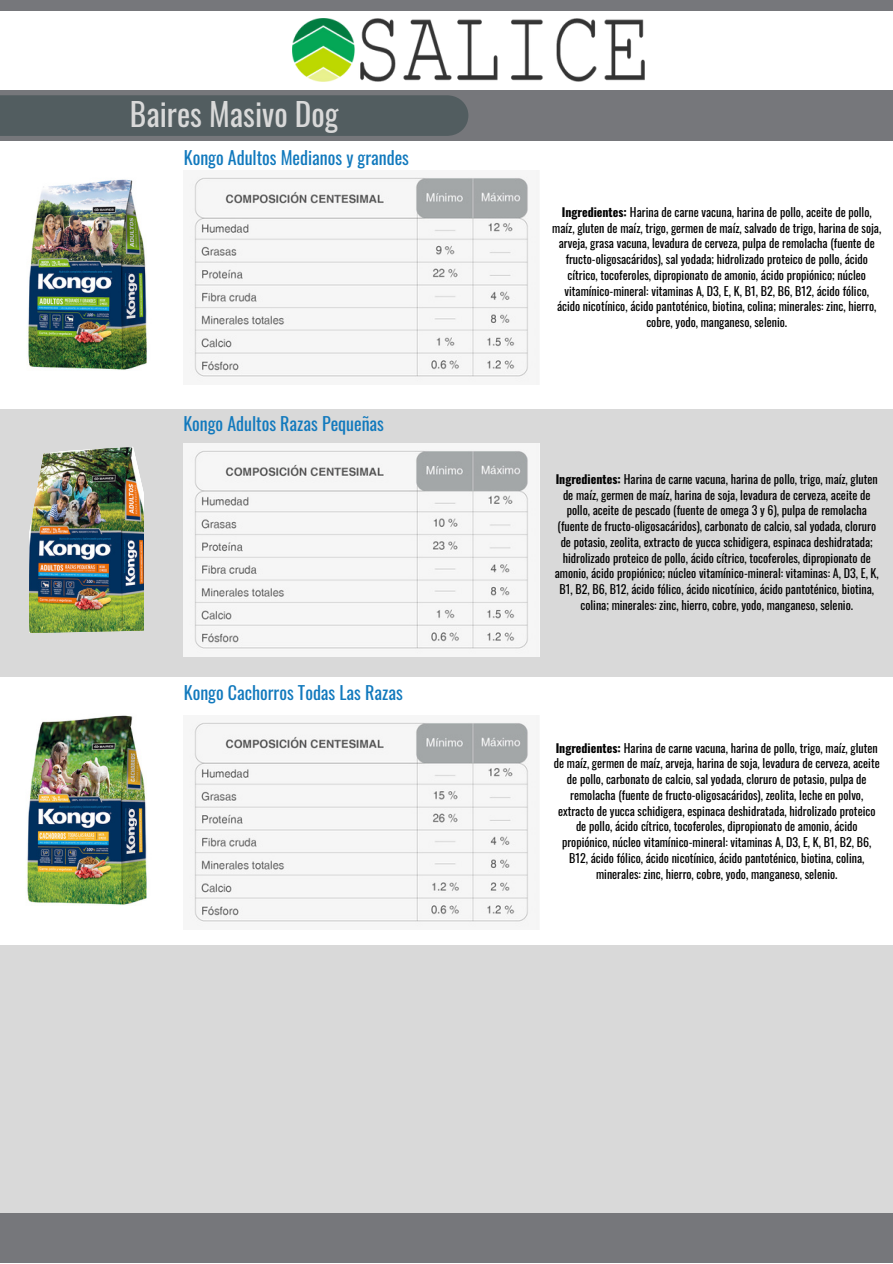
<style>
.page{position:relative;width:893px;height:1264px;background:#fff}
.page>*{position:absolute;margin:0;border:0;box-sizing:border-box;transform-origin:0 0}
.t1{font:31.35px "Oswald";color:#d9d9d9}
.t2{font:18px "Oswald";color:#1179bd}
.t3{font:12px/15.8px "Oswald";color:#000;text-align:center}
.s1{font-weight:700}
</style>
<div class="page">
<div style="left:0;top:0;width:892px;height:1262px;background:#76777b"></div>
<div style="left:0;top:11px;width:892px;height:78px;background:#fff"></div>
<div style="left:0;top:945px;width:892px;height:267px;background:#d9d9d9"></div>
<div style="left:0;top:95px;width:468px;height:41px;background:#525d60"></div>
<div style="left:29px;top:374px;width:122px;height:39px;background:#fff"></div>
<div style="left:0;top:677px;width:892px;height:267px;background:#fff"></div>
<div style="left:0;top:409px;width:892px;height:267px;background:#d9d9d9"></div>
<div style="left:0;top:141px;width:892px;height:267px;background:#fff"></div>
<img style="left:27px;top:715px;width:120px;height:190px">
<img style="left:29px;top:531px;width:115px;height:99px">
<img style="left:28px;top:179px;width:119px;height:191px">
<svg style="left:29px;top:630px;width:115px;height:3px"></svg>
<img style="left:189px;top:176px;width:340px;height:206px">
<img style="left:184px;top:443px;width:355px;height:214px">
<img style="left:189px;top:721px;width:340px;height:206px">
<img style="left:29px;top:447px;width:115px;height:84px">
<img style="left:292px;top:19px;width:352px;height:63px">
<h1 class="t1" style="left:130px;top:90px;width:210px">Baires Masivo Dog</h1>
<h2 class="t2" style="left:184px;top:143px;width:227px">Kongo Adultos Medianos y grandes</h2>
<h2 class="t2" style="left:183px;top:410px;width:202px">Kongo Adultos Razas Pequeñas</h2>
<h2 class="t2" style="left:184px;top:679px;width:220px">Kongo Cachorros Todas Las Razas</h2>
<p class="t3" style="left:552px;top:203px;width:330px"><span class="s1">Ingredientes:</span> Harina de carne vacuna, harina de pollo, aceite de pollo, maíz, gluten de maíz, trigo, germen de maíz, salvado de trigo, harina de soja, arveja, grasa vacuna, levadura de cerveza, pulpa de remolacha (fuente de fructo-oligosacáridos), sal yodada; hidrolizado proteico de pollo, ácido cítrico, tocoferoles, dipropionato de amonio, ácido propiónico; núcleo vitamínico-mineral: vitaminas A, D3, E, K, B1, B2, B6, B12, ácido fólico, ácido nicotínico, ácido pantoténico, biotina, colina; minerales: zinc, hierro, cobre, yodo, manganeso, selenio.</p>
<p class="t3" style="left:554px;top:470px;width:325px"><span class="s1">Ingredientes:</span> Harina de carne vacuna, harina de pollo, trigo, maíz, gluten de maíz, germen de maíz, harina de soja, levadura de cerveza, aceite de pollo, aceite de pescado (fuente de omega 3 y 6), pulpa de remolacha (fuente de fructo-oligosacáridos), carbonato de calcio, sal yodada, cloruro de potasio, zeolita, extracto de yucca schidigera, espinaca deshidratada; hidrolizado proteico de pollo, ácido cítrico, tocoferoles, dipropionato de amonio, ácido propiónico; núcleo vitamínico-mineral: vitaminas: A, D3, E, K, B1, B2, B6, B12, ácido fólico, ácido nicotínico, ácido pantoténico, biotina, colina; minerales: zinc, hierro, cobre, yodo, manganeso, selenio.</p>
<p class="t3" style="left:553px;top:739px;width:327px"><span class="s1">Ingredientes:</span> Harina de carne vacuna, harina de pollo, trigo, maíz, gluten de maíz, germen de maíz, arveja, harina de soja, levadura de cerveza, aceite de pollo, carbonato de calcio, sal yodada, cloruro de potasio, pulpa de remolacha (fuente de fructo-oligosacáridos), zeolita, leche en polvo, extracto de yucca schidigera, espinaca deshidratada, hidrolizado proteico de pollo, ácido cítrico, tocoferoles, dipropionato de amonio, ácido propiónico, núcleo vitamínico-mineral: vitaminas A, D3, E, K, B1, B2, B6, B12, ácido fólico, ácido nicotínico, ácido pantoténico, biotina, colina, minerales: zinc, hierro, cobre, yodo, manganeso, selenio.</p>
</div>
